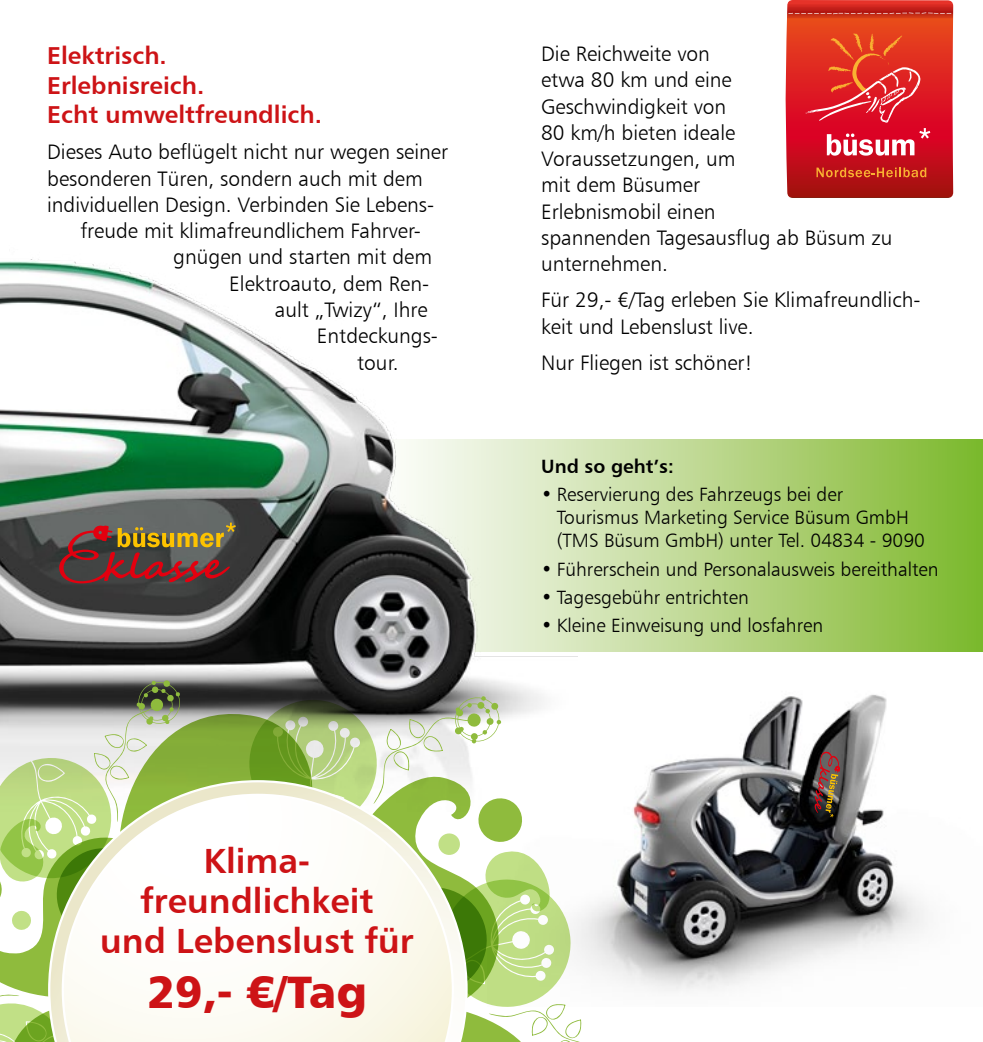
<style>
.page{position:relative;width:983px;height:1042px;background:#fff}
.page>*{position:absolute;margin:0;border:0;box-sizing:border-box;transform-origin:0 0}
.t1{font:45.5px "Humanist 777 BT Black B";color:#cd1316}
.t2{font:35px/40.2px "Humanist 777 BT Bold B";color:#cd1316;text-align:center}
.t3{font:24.5px/29.8px "Humanist 777 BT Bold B";color:#cd1316}
.t4{font:21px/26.2px "Humanist 777 BT Light B";color:#000}
.t5{font:19.25px/23.1px "Humanist 777 BT Light B";color:#000}
.t6{font:19.25px "Humanist 777 BT Bold B";color:#000}
</style>
<div class="page">
<svg style="left:577px;top:439px;width:405px;height:212px;background:#accf76"></svg>
<img style="left:601px;top:694px;width:326px;height:297px">
<img style="left:0;top:259px;width:577px;height:421px">
<svg style="left:785px;top:0;width:167px;height:198px;background:#d6302c"></svg>
<svg style="left:0;top:680px;width:601px;height:362px"></svg>
<svg style="left:50px;top:782px;width:415px;height:260px"></svg>
<svg style="left:62px;top:794px;width:392px;height:248px"></svg>
<svg style="left:64px;top:796px;width:387px;height:246px"></svg>
<svg style="left:59px;top:523px;width:177px;height:61px;background:#734c3d"></svg>
<svg style="left:814px;top:751px;width:26px;height:66px;background:#68473b"></svg>
<p class="t3" style="left:47px;top:40px;width:276px">Elektrisch.<br>Erlebnisreich.<br>Echt umweltfreundlich.</p>
<p class="t4" style="left:47px;top:139px;width:402px">Dieses Auto beflügelt nicht nur wegen seiner</p>
<p class="t4" style="left:47px;top:165px;width:377px">besonderen Türen, sondern auch mit dem</p>
<p class="t4" style="left:47px;top:191px;width:388px">individuellen Design. Verbinden Sie Lebens-</p>
<p class="t4" style="left:80px;top:217px;width:342px">freude mit klimafreundlichem Fahrver-</p>
<p class="t4" style="left:173px;top:244px;width:260px">gnügen und starten mit dem</p>
<p class="t4" style="left:229px;top:270px;width:201px">Elektroauto, dem Ren-</p>
<p class="t4" style="left:275px;top:296px;width:154px">ault „Twizy“, Ihre</p>
<p class="t4" style="left:317px;top:322px;width:123px">Entdeckungs-</p>
<p class="t4" style="left:357px;top:349px;width:43px">tour.</p>
<h2 class="t2" style="left:100px;top:840px;width:315px">Klima&shy;freundlichkeit<br>und Lebenslust für</h2>
<h1 class="t1" style="left:147px;top:963px;width:221px">29,- €/Tag</h1>
<p class="t4" style="left:541px;top:40px;width:353px">Die Reichweite von<br>etwa 80 km und eine<br>Geschwindigkeit von<br>80 km/h bieten ideale<br>Voraussetzungen, um<br>mit dem Büsumer<br>Erlebnismobil einen<br>spannenden Tagesausflug ab Büsum zu unternehmen.</p>
<p class="t4" style="left:541px;top:287px;width:381px">Für 29,- €/Tag erleben Sie Klimafreundlich&shy;keit und Lebenslust live.</p>
<p class="t4" style="left:541px;top:349px;width:213px">Nur Fliegen ist schöner!</p>
<p class="t6" style="left:541px;top:454px;width:134px">Und so geht’s:</p>
<p class="t5" style="left:556px;top:483px;width:369px;text-indent:-16px">• Reservierung des Fahrzeugs bei der<br>Tourismus Marketing Service Büsum GmbH (TMS Büsum GmbH) unter Tel. 04834 - 9090</p>
<p class="t5" style="left:541px;top:557px;width:399px">• Führerschein und Personalausweis bereithalten</p>
<p class="t5" style="left:541px;top:585px;width:209px">• Tagesgebühr entrichten</p>
<p class="t5" style="left:541px;top:614px;width:283px">• Kleine Einweisung und losfahren</p>
</div>
